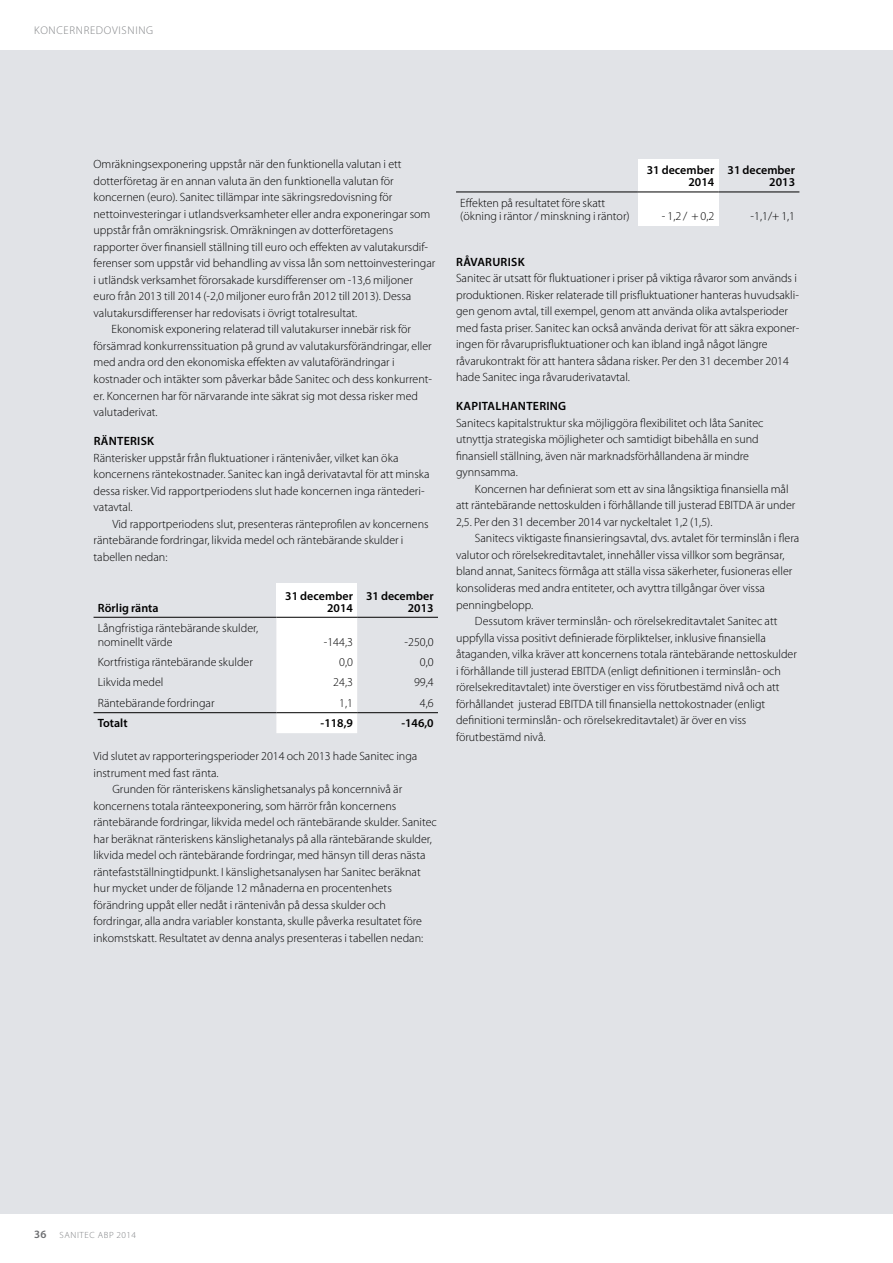
<style>
.page{position:relative;width:893px;height:1263px;background:#fff}
.page>*{position:absolute;margin:0;border:0;box-sizing:border-box;transform-origin:0 0}
.t1{font:300 12px/16.5px "Myriad Pro";color:#000}
.t2{font:600 12px/12px "Myriad Pro";letter-spacing:.005em;color:#000;text-align:right}
.t3{font:600 12px "Myriad Pro";letter-spacing:.025em;color:#000}
.t4{font:300 11.25px "Myriad Pro";letter-spacing:.06em;color:#808285}
.t5{font:300 9px "Myriad Pro";letter-spacing:.06em;color:#808285;scale:1.04 1}
.s1{font-weight:600;font-size:11.25px;color:#6d6e71}
</style>
<div class="page">
<div style="left:0;top:50px;width:893px;height:1163px;background:#e1e3e7"></div>
<div style="left:276px;top:583px;width:81px;height:34px;background:#fff"></div>
<div style="left:276px;top:618px;width:81px;height:115px;background:#fff"></div>
<hr style="left:94px;top:617px;width:182px;height:1px;background:#000">
<hr style="left:276px;top:617px;width:81px;height:1px;background:#000">
<hr style="left:357px;top:617px;width:81px;height:1px;background:#000">
<hr style="left:94px;top:712px;width:182px;height:1px;background:#000">
<hr style="left:276px;top:712px;width:81px;height:1px;background:#000">
<hr style="left:357px;top:712px;width:81px;height:1px;background:#000">
<div style="left:638px;top:159px;width:81px;height:33px;background:#fff"></div>
<div style="left:638px;top:192px;width:81px;height:34px;background:#fff"></div>
<hr style="left:456px;top:191px;width:182px;height:1px;background:#000">
<hr style="left:638px;top:191px;width:81px;height:1px;background:#000">
<hr style="left:719px;top:191px;width:80px;height:1px;background:#000">
<p class="t4" style="left:34px;top:24px;width:121px">KONCERNREDOVISNING</p>
<p class="t1" style="left:94px;top:156px;width:310px">Omräkningsexponering uppstår när den funktionella valutan i ett</p>
<p class="t1" style="left:94px;top:173px;width:302px">dotterföretag är en annan valuta än den funktionella valutan för</p>
<p class="t1" style="left:94px;top:189px;width:300px">koncernen (euro). Sanitec tillämpar inte säkringsredovisning för</p>
<p class="t1" style="left:94px;top:206px;width:338px">nettoinvesteringar i utlandsverksamheter eller andra exponeringar som</p>
<p class="t1" style="left:94px;top:222px;width:301px">uppstår från omräkningsrisk. Omräkningen av dotterföretagens</p>
<p class="t1" style="left:94px;top:239px;width:336px">rapporter över finansiell ställning till euro och effekten av valutakursdif-</p>
<p class="t1" style="left:94px;top:255px;width:343px">ferenser som uppstår vid behandling av vissa lån som nettoinvesteringar</p>
<p class="t1" style="left:94px;top:272px;width:321px">i utländsk verksamhet förorsakade kursdifferenser om -13,6 miljoner</p>
<p class="t1" style="left:94px;top:288px;width:319px">euro från 2013 till 2014 (-2,0 miljoner euro från 2012 till 2013). Dessa</p>
<p class="t1" style="left:94px;top:305px;width:265px">valutakursdifferenser har redovisats i övrigt totalresultat.</p>
<p class="t1" style="left:112px;top:321px;width:301px">Ekonomisk exponering relaterad till valutakurser innebär risk för</p>
<p class="t1" style="left:94px;top:338px;width:340px">försämrad konkurrenssituation på grund av valutakursförändringar, eller</p>
<p class="t1" style="left:94px;top:354px;width:302px">med andra ord den ekonomiska effekten av valutaförändringar i</p>
<p class="t1" style="left:94px;top:371px;width:340px">kostnader och intäkter som påverkar både Sanitec och dess konkurrent-</p>
<p class="t1" style="left:94px;top:387px;width:326px">er. Koncernen har för närvarande inte säkrat sig mot dessa risker med</p>
<p class="t1" style="left:94px;top:404px;width:66px">valutaderivat.</p>
<p class="t3" style="left:94px;top:434px;width:62px">RÄNTERISK</p>
<p class="t1" style="left:94px;top:450px;width:338px">Ränterisker uppstår från fluktuationer i räntenivåer, vilket kan öka koncernens räntekostnader. Sanitec kan ingå derivatavtal för att minska dessa risker. Vid rapportperiodens slut hade koncernen inga räntederi&shy;vatavtal.</p>
<p class="t1" style="left:94px;top:516px;width:337px;text-indent:19px">Vid rapportperiodens slut, presenteras ränteprofilen av koncernens räntebärande fordringar, likvida medel och räntebärande skulder i tabellen nedan:</p>
<p class="t2" style="left:98px;top:601px;width:62px">Rörlig ränta</p>
<p class="t1" style="left:98px;top:621px;width:162px;line-height:13.5px">Långfristiga räntebärande skulder, nominellt värde</p>
<p class="t2" style="left:285px;top:589px;width:69px">31 december<br>2014</p>
<p class="t2" style="left:366px;top:589px;width:69px">31 december<br>2013</p>
<p class="t1" style="left:324px;top:633px;width:31px">-144,3</p>
<p class="t1" style="left:405px;top:633px;width:31px">-250,0</p>
<p class="t1" style="left:98px;top:654px;width:157px">Kortfristiga räntebärande skulder</p>
<p class="t1" style="left:339px;top:654px;width:15px">0,0</p>
<p class="t1" style="left:420px;top:654px;width:15px">0,0</p>
<p class="t1" style="left:98px;top:674px;width:67px">Likvida medel</p>
<p class="t1" style="left:333px;top:674px;width:21px">24,3</p>
<p class="t1" style="left:414px;top:674px;width:21px">99,4</p>
<p class="t1" style="left:98px;top:695px;width:118px">Räntebärande fordringar</p>
<p class="t1" style="left:339px;top:695px;width:15px">1,1</p>
<p class="t1" style="left:420px;top:695px;width:15px">4,6</p>
<p class="t2" style="left:98px;top:717px;width:31px">Totalt</p>
<p class="t2" style="left:321px;top:717px;width:34px">-118,9</p>
<p class="t2" style="left:401px;top:717px;width:34px">-146,0</p>
<p class="t1" style="left:94px;top:748px;width:325px">Vid slutet av rapporteringsperioder 2014 och 2013 hade Sanitec inga instrument med fast ränta.</p>
<p class="t1" style="left:94px;top:781px;width:345px;text-indent:19px">Grunden för ränteriskens känslighetsanalys på koncernnivå är koncernens totala ränteexponering, som härrör från koncernens räntebärande fordringar, likvida medel och räntebärande skulder. Sanitec har beräknat ränteriskens känslighetanalys på alla räntebärande skulder, likvida medel och räntebärande fordringar, med hänsyn till deras nästa räntefastställningtidpunkt. I känslighetsanalysen har Sanitec beräknat hur mycket under de följande 12 månaderna en procentenhets förändring uppåt eller nedåt i räntenivån på dessa skulder och fordringar, alla andra variabler konstanta, skulle påverka resultatet före inkomstskatt. Resultatet av denna analys presenteras i tabellen nedan:</p>
<p class="t1" style="left:460px;top:196px;width:171px;line-height:13.5px">Effekten på resultatet före skatt (ökning i räntor / minskning i räntor)</p>
<p class="t2" style="left:647px;top:164px;width:69px">31 december<br>2014</p>
<p class="t2" style="left:727px;top:164px;width:69px">31 december<br>2013</p>
<p class="t1" style="left:662px;top:208px;width:54px">- 1,2 / + 0,2</p>
<p class="t1" style="left:751px;top:208px;width:46px">-1,1/+ 1,1</p>
<p class="t3" style="left:456px;top:254px;width:70px">RÅVARURISK</p>
<p class="t1" style="left:456px;top:270px;width:345px">Sanitec är utsatt för fluktuationer i priser på viktiga råvaror som används i produktionen. Risker relaterade till prisfluktuationer hanteras huvudsakli&shy;gen genom avtal, till exempel, genom att använda olika avtalsperioder med fasta priser. Sanitec kan också använda derivat för att säkra exponer&shy;ingen för råvaruprisfluktuationer och kan ibland ingå något längre råvarukontrakt för att hantera sådana risker. Per den 31 december 2014 hade Sanitec inga råvaruderivatavtal.</p>
<p class="t3" style="left:456px;top:399px;width:112px">KAPITALHANTERING</p>
<p class="t1" style="left:456px;top:415px;width:309px">Sanitecs kapitalstruktur ska möjliggöra flexibilitet och låta Sanitec utnyttja strategiska möjligheter och samtidigt bibehålla en sund finansiell ställning, även när marknadsförhållandena är mindre gynnsamma.</p>
<p class="t1" style="left:456px;top:481px;width:341px;text-indent:19px">Koncernen har definierat som ett av sina långsiktiga finansiella mål att räntebärande nettoskulden i förhållande till justerad EBITDA är under<br>2,5. Per den 31 december 2014 var nyckeltalet 1,2 (1,5).</p>
<p class="t1" style="left:475px;top:530px;width:326px">Sanitecs viktigaste finansieringsavtal, dvs. avtalet för terminslån i flera</p>
<p class="t1" style="left:456px;top:547px;width:330px">valutor och rörelsekreditavtalet, innehåller vissa villkor som begränsar,</p>
<p class="t1" style="left:456px;top:563px;width:338px">bland annat, Sanitecs förmåga att ställa vissa säkerheter, fusioneras eller</p>
<p class="t1" style="left:456px;top:580px;width:310px">konsolideras med andra entiteter, och avyttra tillgångar över vissa</p>
<p class="t1" style="left:456px;top:596px;width:79px">penningbelopp.</p>
<p class="t1" style="left:475px;top:613px;width:304px">Dessutom kräver terminslån- och rörelsekreditavtalet Sanitec att</p>
<p class="t1" style="left:456px;top:629px;width:311px">uppfylla vissa positivt definierade förpliktelser, inklusive finansiella</p>
<p class="t1" style="left:456px;top:646px;width:342px">åtaganden, vilka kräver att koncernens totala räntebärande nettoskulder</p>
<p class="t1" style="left:456px;top:662px;width:326px">i förhållande till justerad EBITDA (enligt definitionen i terminslån- och</p>
<p class="t1" style="left:456px;top:679px;width:325px">rörelsekreditavtalet) inte överstiger en viss förutbestämd nivå och att</p>
<p class="t1" style="left:456px;top:695px;width:311px">förhållandet justerad EBITDA till finansiella nettokostnader (enligt</p>
<p class="t1" style="left:456px;top:712px;width:292px">definitioni terminslån- och rörelsekreditavtalet) är över en viss</p>
<p class="t1" style="left:456px;top:728px;width:91px">förutbestämd nivå.</p>
<p class="t5" style="left:34px;top:1230px;width:100px"><span class="s1">36</span> SANITEC ABP 2014</p>
</div>
